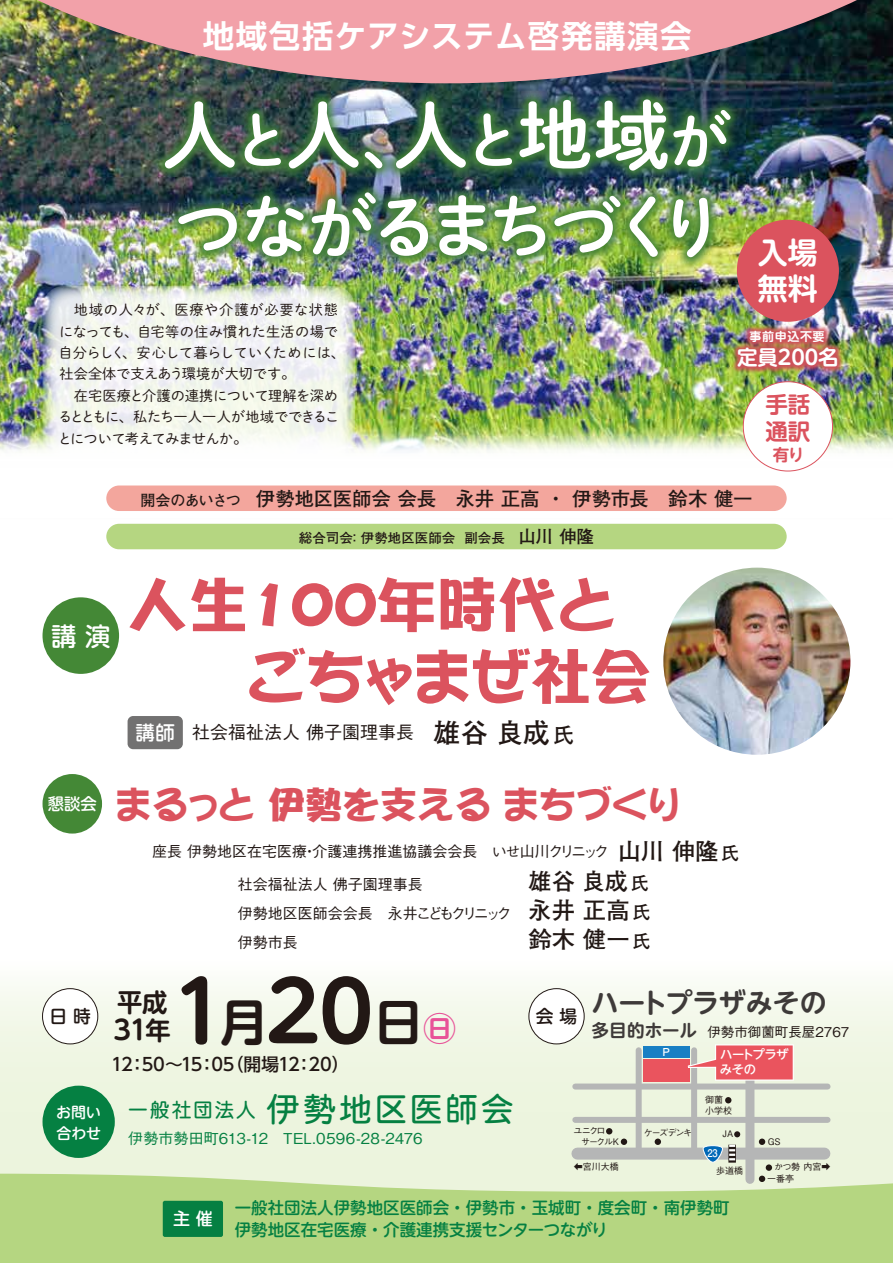
<style>
.page{position:relative;width:893px;height:1263px;background:#fff}
.page>*{position:absolute;margin:0;border:0;box-sizing:border-box;transform-origin:0 0}
.t1{font:700 82.5px "UD Shin M Go Pr 6 De";color:#221815}
.t2{font:76.5px "Shuei M Go Std B";color:#fff}
.t3{font:69px "Shuei M Go Std B";letter-spacing:-.105em;color:#fff}
.t4{font:60px/72px "DFPOP1 Std W12";color:#db535e}
.t5{font:37.5px "DFPOP1 Std W12";letter-spacing:-.02em;color:#db535e}
.t6{font:33px "DFHS Maru Gothic Std W4";letter-spacing:.08em;color:#058042}
.t7{font:700 31.5px "UD Shin Go Pro De";letter-spacing:.045em;color:#fff}
.t8{font:700 30px/36px "UD Shin M Go Pr 6 De";color:#fff}
.t9{font:700 27px "UD Shin M Go Pr 6 De";letter-spacing:-.01em;color:#3e3a39}
.t10{font:700 26.7px "UD Shin M Go Pr 6 De";color:#221815}
.t11{font:500 25.5px "UD Shin M Go Pr 6";color:#fff}
.t12{font:700 25.35px "UD Shin M Go Pr 6 De";color:#221815}
.t13{font:700 23.4px "Futo Go B101 Pr 6";color:#221815}
.t14{font:700 22.5px/27px "UD Shin M Go Pr 6 De";color:#db535e}
.t15{font:700 20.4px "UD Shin M Go Pr 6 De";color:#fff}
.t16{font:700 19.5px "Futo Go B101 Pr 6";letter-spacing:-.015em;color:#221815}
.t17{font:500 18px "Gothic BBB Pr 6";color:#221815}
.t18{font:500 17.7px "UD Shin Go Pr 6";letter-spacing:-.045em;color:#221815}
.t19{font:500 17.7px "UD Shin M Go Pr 6";color:#221815}
.t20{font:500 16.95px "UD Shin M Go Pr 6";color:#fff}
.t21{font:500 16.5px/21.5px "UD Shin M Go Pr 6";color:#058042}
.t22{font:700 16.5px "UD Shin M Go Pr 6 De";color:#db535e}
.t23{font:500 16.35px "UD Shin M Go Pr 6";color:#fff}
.t24{font:500 15px/32.5px "Gothic BBB Pr 6";color:#221815}
.t25{font:500 15px "Gothic BBB Pr 6";letter-spacing:.005em;color:#058042}
.t26{font:500 15px/21px "UD Shin M Go Pr 6";letter-spacing:-.015em;color:#fff}
.t27{font:14.25px/21.3px "Shuei M Go Std L";letter-spacing:-.01em;color:#221815}
.t28{font:700 13.5px "Futo Go B101 Pr 6";color:#221815}
.t29{font:500 13.5px "Gothic BBB Pr 6";color:#221815}
.t30{font:500 12.3px/15px "UD Shin M Go Pr 6";letter-spacing:-.04em;color:#fff}
.t31{font:700 12px "UD Shin M Go Pr 6 De";letter-spacing:.05em;color:#fff}
.t32{font:700 10.95px "Futo Go B101 Pr 6";color:#fff}
.t33{font:700 10.5px "Futo Go B101 Pr 6";color:#fff;scale:.9 1}
.t34{font:500 9px/11.2px "Gothic BBB Pr 6";letter-spacing:-.015em;color:#221815}
.t35{font:500 9px/10.6px "Gothic BBB Pr 6";letter-spacing:-.17em;color:#221815}
.s1{font-size:61.5px}
.s2{font-size:15px}
.s3{font-size:17.55px}
.s4{font-family:"UD Shin M Go Pr 6";font-size:19.5px;color:#fff}
.s5{font-family:"Futo Go B101 Pr 6";font-weight:700;font-size:27.3px}
.s6{font-family:"Futo Go B101 Pr 6";font-weight:700;font-size:21px}
.s7{font-family:"Futo Go B101 Pr 6";font-weight:700;font-size:23.4px}
.s8{font-family:"Futo Go B101 Pr 6";font-weight:700;font-size:18px}
.s9{font-size:18px}
.s10{font-size:49.5px}
.s11{font-size:33px;color:#e85298}
.s12{font-size:25.35px}
.s13{font-family:"UD Shin M Go Pr 6 De";font-weight:700;font-size:17.55px;color:#3e3a39}
.s14{font-size:19.8px}
</style>
<div class="page">
<img style="left:0;top:83px;width:893px;height:301px">
<img style="left:0;top:384px;width:893px;height:166px">
<svg style="left:0;top:985px;width:893px;height:189px"></svg>
<img style="left:0;top:0;width:893px;height:83px">
<svg style="left:0;top:1174px;width:893px;height:89px;fill:#b5d681"></svg>
<div style="left:577px;top:1147px;width:247px;height:12px;background:#b5b6b6"></div>
<div style="left:575px;top:1117px;width:253px;height:6px;background:#b5b6b6"></div>
<div style="left:575px;top:1083px;width:253px;height:6px;background:#b5b6b6"></div>
<div style="left:636px;top:1050px;width:6px;height:103px;background:#b5b6b6"></div>
<div style="left:691px;top:1050px;width:6px;height:103px;background:#b5b6b6"></div>
<div style="left:745px;top:1050px;width:9px;height:129px;background:#b5b6b6"></div>
<svg style="left:725px;top:1097px;width:6px;height:6px"></svg>
<div style="left:766px;top:1164px;width:6px;height:7px;background:#221815;border-radius:50%"></div>
<div style="left:655px;top:1138px;width:6px;height:7px;background:#221815;border-radius:50%"></div>
<div style="left:759px;top:1138px;width:6px;height:7px;background:#221815;border-radius:50%"></div>
<svg style="left:734px;top:1131px;width:6px;height:6px"></svg>
<div style="left:759px;top:1175px;width:6px;height:7px;background:#221815;border-radius:50%"></div>
<div style="left:621px;top:1138px;width:6px;height:7px;background:#221815;border-radius:50%"></div>
<svg style="left:606px;top:1128px;width:6px;height:6px"></svg>
<svg style="left:703px;top:1145px;width:20px;height:17px"></svg>
<svg style="left:728px;top:1145px;width:8px;height:17px"></svg>
<svg style="left:729px;top:1145px;width:6px;height:17px"></svg>
<div style="left:643px;top:1059px;width:47px;height:23px;background:#ea545e"></div>
<div style="left:643px;top:1046px;width:47px;height:12px;background:#187fc4"></div>
<svg style="left:670px;top:1043px;width:125px;height:39px"></svg>
<svg style="left:43px;top:286px;width:312px;height:176px;fill:#f4f7ef"></svg>
<img style="left:663px;top:568px;width:187px;height:187px;border-radius:94px">
<div style="left:743px;top:382px;width:89px;height:89px;background:#fff;border-radius:50%"></div>
<div style="left:737px;top:220px;width:102px;height:102px;background:#db535e;border-radius:50%"></div>
<img style="left:102px;top:36px;width:692px;height:296px">
<div style="left:43px;top:989px;width:55px;height:55px;background:#fff;border-radius:50%"></div>
<div style="left:42px;top:988px;width:56px;height:56px;border:1px solid #221815;border-radius:50%"></div>
<div style="left:529px;top:989px;width:55px;height:55px;background:#fff;border-radius:50%"></div>
<div style="left:528px;top:988px;width:57px;height:56px;border:1px solid #221815;border-radius:50%"></div>
<div style="left:43px;top:1086px;width:72px;height:72px;background:#058042;border-radius:50%"></div>
<div style="left:163px;top:1201px;width:60px;height:36px;background:#058042;border-radius:2px"></div>
<img style="left:690px;top:270px;width:195px;height:17px">
<img style="left:678px;top:287px;width:215px;height:142px">
<div style="left:106px;top:524px;width:681px;height:25px;background:#b5d681;border-radius:13px"></div>
<div style="left:43px;top:597px;width:76px;height:77px;background:#448836;border-radius:50%"></div>
<div style="left:43px;top:774px;width:59px;height:59px;background:#448836;border-radius:50%"></div>
<div style="left:106px;top:485px;width:681px;height:26px;background:#f3a69d;border-radius:13px"></div>
<div style="left:128px;top:716px;width:55px;height:33px;background:#727171;border-radius:6px"></div>
<h3 class="t7" style="left:203px;top:11px;width:490px">地域包括ケアシステム啓発講演会</h3>
<h2 class="t2" style="left:162px;top:78px;width:571px">人<span class="s1">と</span>人<span class="s1">、</span>人<span class="s1">と</span>地域<span class="s1">が</span></h2>
<h3 class="t3" style="left:174px;top:176px;width:554px">つながるまちづくり</h3>
<h3 class="t8" style="left:758px;top:232px;width:62px">入場無料</h3>
<p class="t27" style="left:58px;top:299px;width:289px">　地域の人々が、医療や介護が必要な状態になっても、自宅等の住み慣れた生活の場で自分らしく、安心して暮らしていくためには、社会全体で支えあう環境が大切です。<br>　在宅医療と介護の連携について理解を深めるとともに、私たち一人一人が地域でできることについて考えてみませんか。</p>
<p class="t31" style="left:750px;top:326px;width:76px">事前申込不要</p>
<h3 class="t15" style="left:737px;top:340px;width:103px">定員200名</h3>
<h3 class="t14" style="left:765px;top:389px;width:46px">手話通訳</h3>
<p class="t22" style="left:773px;top:440px;width:33px">有り</p>
<h3 class="t11" style="left:51px;top:614px;width:61px">講 演</h3>
<h3 class="t16" style="left:140px;top:483px;width:614px"><span class="s2">開会のあいさつ　</span>伊勢地区医師会 会長　永井 正高 ・ 伊勢市長　鈴木 健一</h3>
<p class="t28" style="left:299px;top:527px;width:297px">総合司会：伊勢地区医師会 副会長　<span class="s3">山川 伸隆</span></p>
<h3 class="t4" style="left:246px;top:568px;width:406px;text-indent:-118px">人生100年時代とごちゃまぜ社会</h3>
<p class="t17" style="left:135px;top:718px;width:441px"><span class="s4">講師</span> 社会福祉法人 佛子園理事長 <span class="s5">雄谷 良成</span><span class="s6">氏</span></p>
<p class="t23" style="left:48px;top:790px;width:51px">懇談会</p>
<h3 class="t5" style="left:114px;top:784px;width:570px">まるっと 伊勢を支える まちづくり</h3>
<p class="t24" style="left:238px;top:834px;width:503px;text-indent:-86px">座長 伊勢地区在宅医療・介護連携推進協議会会長　いせ山川クリニック <span class="s7">山川 伸隆</span><span class="s8">氏</span>社会福祉法人 佛子園理事長</p>
<h3 class="t13" style="left:528px;top:862px;width:122px">雄谷 良成<span class="s9">氏</span></h3>
<p class="t24" style="left:238px;top:898px;width:414px;line-height:29.4px">伊勢地区医師会会長　永井こどもクリニック <span class="s7">永井 正高</span><span class="s8">氏</span>伊勢市長</p>
<h3 class="t13" style="left:528px;top:921px;width:124px">鈴木 健一<span class="s9">氏</span></h3>
<h1 class="t1" style="left:172px;top:941px;width:286px">1<span class="s10">月</span>20<span class="s10">日</span><span class="s11">㊐</span></h1>
<h3 class="t12" style="left:117px;top:981px;width:52px">平成</h3>
<h3 class="t10" style="left:114px;top:1007px;width:59px">31<span class="s12">年</span></h3>
<p class="t18" style="left:111px;top:1049px;width:240px">12：50～15：05（開場12：20）</p>
<p class="t19" style="left:49px;top:1001px;width:43px">日 時</p>
<p class="t19" style="left:536px;top:1001px;width:43px">会 場</p>
<h3 class="t9" style="left:591px;top:980px;width:237px">ハートプラザみその</h3>
<p class="t29" style="left:591px;top:1021px;width:259px"><span class="s13">多目的ホール</span> 伊勢市御薗町長屋2767</p>
<p class="t32" style="left:662px;top:1043px;width:9px">P</p>
<p class="t30" style="left:720px;top:1046px;width:70px">ハートプラザみその</p>
<p class="t26" style="left:56px;top:1100px;width:46px">お問い合わせ</p>
<h3 class="t6" style="left:128px;top:1092px;width:387px"><span class="s14">一般社団法人</span> 伊勢地区医師会</h3>
<p class="t25" style="left:128px;top:1127px;width:296px">伊勢市勢田町613-12　TEL.0596-28-2476</p>
<p class="t35" style="left:581px;top:1125px;width:41px;text-indent:-8px">ユニクロ<br>サークルＫ</p>
<p class="t34" style="left:644px;top:1127px;width:50px">ケーズデンキ</p>
<p class="t34" style="left:705px;top:1094px;width:28px;line-height:10.5px">御薗小学校</p>
<p class="t33" style="left:708px;top:1144px;width:13px">23</p>
<p class="t34" style="left:723px;top:1127px;width:12px">JA</p>
<p class="t34" style="left:768px;top:1135px;width:14px">GS</p>
<p class="t34" style="left:574px;top:1161px;width:46px">⇦宮川大橋</p>
<p class="t34" style="left:767px;top:1161px;width:65px;text-indent:7px">かつ勢内宮➡一番亭</p>
<p class="t34" style="left:716px;top:1165px;width:28px">歩道橋</p>
<p class="t20" style="left:173px;top:1204px;width:41px">主 催</p>
<p class="t21" style="left:235px;top:1196px;width:496px">一般社団法人伊勢地区医師会・伊勢市・玉城町・度会町・南伊勢町伊勢地区在宅医療・介護連携支援センターつながり</p>
</div>
